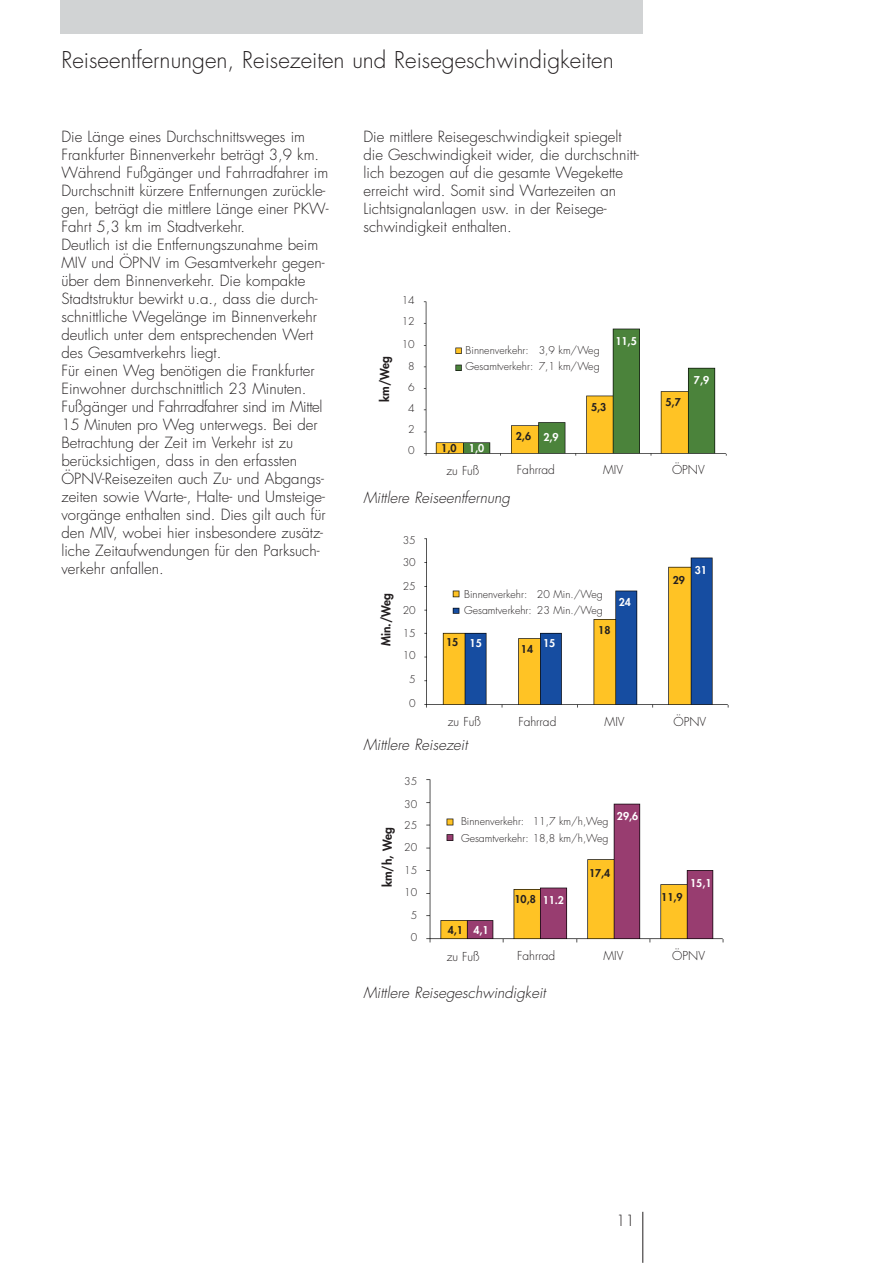
<style>
.page{position:relative;width:893px;height:1263px;background:#fff}
.page>*{position:absolute;margin:0;border:0;box-sizing:border-box;transform-origin:0 0}
.t1{font:300 22.5px "Futura";color:#231f20}
.t2{font:300 15px/18px "Futura";color:#231f20}
.t3{font:italic 300 15px "Futura";color:#231f20}
.t4{font:300 12px "Futura";color:#231f20}
.t5{font:800 12px "Futura";color:#231f20}
.t6{font:300 10.5px/22.5px "Futura";color:#231f20}
.t7{font:800 10.5px "Futura";color:#231f20}
.t8{font:800 10.5px "Futura";color:#fff}
.s1{color:#fff}
</style>
<div class="page">
<div style="left:60px;top:0;width:582px;height:34px;background:#d1d3d4"></div>
<hr style="left:642px;top:1212px;width:1px;height:51px;background:#231f20">
<img style="left:424px;top:538px;width:305px;height:170px">
<img style="left:423px;top:301px;width:304px;height:155px">
<img style="left:426px;top:779px;width:298px;height:164px">
<h1 class="t1" style="left:61px;top:50px;width:553px">Reiseentfernungen, Reisezeiten und Reisegeschwindigkeiten</h1>
<p class="t2" style="left:61px;top:128px;width:269px">Die Länge eines Durchschnittsweges im Frankfurter Binnenverkehr beträgt 3,9 km.<br>Während Fußgänger und Fahrradfahrer im Durchschnitt kürzere Entfernungen zurückle&shy;gen, beträgt die mittlere Länge einer PKW-Fahrt 5,3 km im Stadtverkehr.<br>Deutlich ist die Entfernungszunahme beim MIV und ÖPNV im Gesamtverkehr gegen&shy;über dem Binnenverkehr. Die kompakte Stadtstruktur bewirkt u.a., dass die durch&shy;schnittliche Wegelänge im Binnenverkehr deutlich unter dem entsprechenden Wert des Gesamtverkehrs liegt.<br>Für einen Weg benötigen die Frankfurter Einwohner durchschnittlich 23 Minuten.<br>Fußgänger und Fahrradfahrer sind im Mittel 15 Minuten pro Weg unterwegs. Bei der Betrachtung der Zeit im Verkehr ist zu berücksichtigen, dass in den erfassten ÖPNV-Reisezeiten auch Zu- und Abgangs&shy;zeiten sowie Warte-, Halte- und Umsteige&shy;vorgänge enthalten sind. Dies gilt auch für den MIV, wobei hier insbesondere zusätz&shy;liche Zeitaufwendungen für den Parksuch&shy;verkehr anfallen.</p>
<p class="t2" style="left:363px;top:128px;width:277px">Die mittlere Reisegeschwindigkeit spiegelt die Geschwindigkeit wider, die durchschnitt&shy;lich bezogen auf die gesamte Wegekette erreicht wird. Somit sind Wartezeiten an Lichtsignalanlagen usw. in der Reisege&shy;schwindigkeit enthalten.</p>
<p class="t5" style="left:379px;top:402px;width:48px;rotate:-90deg">km/Weg</p>
<p class="t6" style="left:401px;top:291px;width:15px;line-height:21px">14<br>12</p>
<p class="t6" style="left:401px;top:334px;width:15px;text-align:right">10<br>8</p>
<p class="t6" style="left:408px;top:378px;width:8px;line-height:21px;text-align:justify">6<br>4<br>2<br>0</p>
<p class="t6" style="left:465px;top:343px;width:135px;line-height:16.5px">Binnenverkehr: 3,9 km/Weg<br>Gesamtverkehr: 7,1 km/Weg</p>
<p class="t8" style="left:615px;top:336px;width:23px">11,5</p>
<p class="t7" style="left:441px;top:443px;width:17px">1,0</p>
<p class="t8" style="left:469px;top:443px;width:17px">1,0</p>
<p class="t7" style="left:516px;top:431px;width:17px">2,6</p>
<p class="t8" style="left:543px;top:432px;width:17px">2,9</p>
<p class="t7" style="left:591px;top:402px;width:17px">5,3</p>
<p class="t7" style="left:665px;top:397px;width:17px">5,7</p>
<p class="t8" style="left:694px;top:375px;width:17px">7,9</p>
<p class="t4" style="left:446px;top:465px;width:34px">zu Fuß</p>
<p class="t4" style="left:517px;top:465px;width:40px">Fahrrad</p>
<p class="t4" style="left:603px;top:465px;width:21px">MIV</p>
<p class="t4" style="left:672px;top:465px;width:34px">ÖPNV</p>
<p class="t3" style="left:363px;top:490px;width:148px">Mittlere Reiseentfernung</p>
<p class="t6" style="left:403px;top:530px;width:15px">35<br>30</p>
<p class="t6" style="left:403px;top:576px;width:15px">25</p>
<p class="t6" style="left:403px;top:600px;width:15px;text-align:justify">20<br>15<br>10</p>
<p class="t6" style="left:409px;top:669px;width:8px">5</p>
<p class="t6" style="left:409px;top:693px;width:8px">0</p>
<p class="t5" style="left:380px;top:646px;width:55px;rotate:-90deg">Min./Weg</p>
<p class="t6" style="left:464px;top:587px;width:140px;line-height:16.5px">Binnenverkehr: 20 Min./Weg<br>Gesamtverkehr: 23 Min./Weg</p>
<p class="t7" style="left:598px;top:625px;width:14px">18</p>
<p class="t7" style="left:446px;top:638px;width:37px">15 <span class="s1">15</span></p>
<p class="t8" style="left:543px;top:639px;width:14px">15</p>
<p class="t7" style="left:521px;top:644px;width:14px">14</p>
<p class="t8" style="left:618px;top:597px;width:14px">24</p>
<p class="t7" style="left:672px;top:575px;width:14px">29</p>
<p class="t8" style="left:695px;top:565px;width:14px">31</p>
<p class="t4" style="left:448px;top:716px;width:34px">zu Fuß</p>
<p class="t4" style="left:518px;top:716px;width:40px">Fahrrad</p>
<p class="t4" style="left:604px;top:716px;width:21px">MIV</p>
<p class="t4" style="left:673px;top:716px;width:34px">ÖPNV</p>
<p class="t3" style="left:363px;top:737px;width:106px">Mittlere Reisezeit</p>
<p class="t5" style="left:381px;top:887px;width:61px;rotate:-90deg">km/h, Weg</p>
<p class="t6" style="left:404px;top:771px;width:15px">35<br>30</p>
<p class="t6" style="left:404px;top:814px;width:15px;text-align:right">25<br>20<br>15<br>10<br>5<br>0</p>
<p class="t6" style="left:461px;top:814px;width:149px;line-height:16.5px">Binnenverkehr: 11,7 km/h,Weg<br>Gesamtverkehr: 18,8 km/h,Weg</p>
<p class="t8" style="left:617px;top:811px;width:23px">29,6</p>
<p class="t7" style="left:448px;top:925px;width:42px">4,1 <span class="s1">4,1</span></p>
<p class="t7" style="left:514px;top:895px;width:51px">10,8 <span class="s1">11.2</span></p>
<p class="t7" style="left:589px;top:868px;width:23px">17,4</p>
<p class="t7" style="left:661px;top:892px;width:23px">11,9</p>
<p class="t8" style="left:690px;top:878px;width:23px">15,1</p>
<p class="t4" style="left:446px;top:951px;width:34px">zu Fuß</p>
<p class="t4" style="left:517px;top:950px;width:40px">Fahrrad</p>
<p class="t4" style="left:603px;top:950px;width:21px">MIV</p>
<p class="t4" style="left:672px;top:950px;width:34px">ÖPNV</p>
<p class="t3" style="left:363px;top:986px;width:184px">Mittlere Reisegeschwindigkeit</p>
<p class="t2" style="left:616px;top:1213px;width:20px">11</p>
</div>
